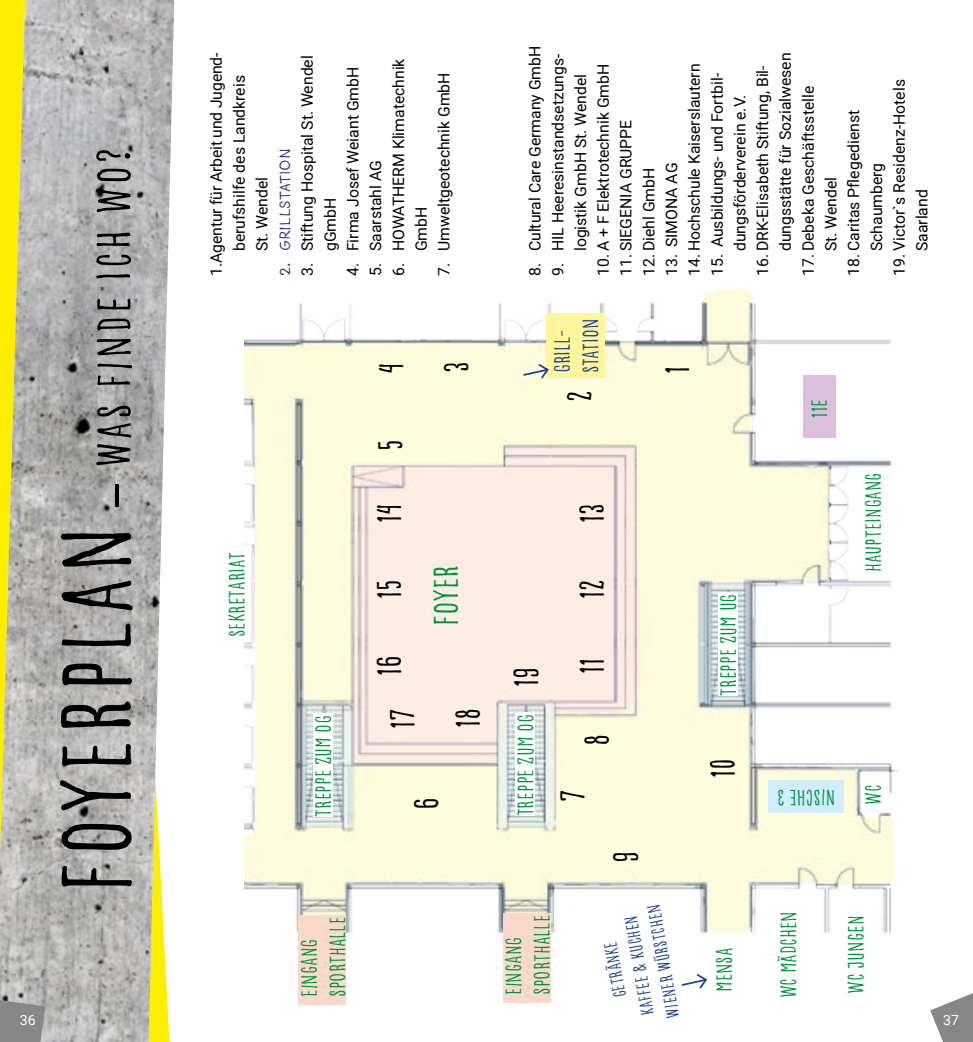
<style>
.page{position:relative;width:973px;height:1042px;background:#fff}
.page>*{position:absolute;margin:0;border:0;box-sizing:border-box;transform-origin:0 0}
.t1{font:50.75px "Goodlife Sans Condensed";letter-spacing:.05em;color:#000}
.t2{font:36.57px/65.3px "Goodlife Sans Condensed";color:#000}
.t3{font:36.57px "Goodlife Sans Condensed";color:#009641}
.t4{font:23.62px/28.3px "Goodlife Sans Condensed";color:#009641}
.t5{font:23.62px/28.3px "Goodlife Sans Condensed";color:#164194}
.t6{font:19.25px/24.5px "Goodlife Sans Condensed";color:#164194;text-align:center}
.t7{font:15.75px/22.8px "Roboto";color:#000}
.t8{font:15.75px "Goodlife Sans";color:#283583}
.t9{font:14px "Roboto";color:#fff}
.s1{font-size:105px}
.s2{font-family:"Myriad Pro";font-weight:600}
</style>
<div class="page">
<svg style="left:681px;top:974px;width:26px;height:15px"></svg>
<img style="left:0;top:0;width:174px;height:1042px">
<img style="left:244px;top:289px;width:653px;height:664px">
<div style="left:803px;top:375px;width:32px;height:63px;background:#dbbfdd"></div>
<div style="left:298px;top:915px;width:48px;height:89px;background:#fbd9ca"></div>
<div style="left:768px;top:780px;width:76px;height:32px;background:#d4edfc"></div>
<div style="left:546px;top:313px;width:58px;height:65px;background:#fff69b"></div>
<div style="left:313px;top:713px;width:19px;height:103px;background:#fff"></div>
<div style="left:515px;top:712px;width:20px;height:104px;background:#fff"></div>
<div style="left:718px;top:592px;width:19px;height:103px;background:#fff"></div>
<div style="left:502px;top:913px;width:48px;height:89px;background:#fbd9ca"></div>
<svg style="left:930px;top:993px;width:42px;height:49px"></svg>
<svg style="left:0;top:997px;width:45px;height:45px;background:#8e8e8e"></svg>
<svg style="left:522px;top:362px;width:28px;height:18px"></svg>
<h1 class="t1" style="left:86px;top:893px;width:747px;rotate:-90deg"><span class="s1">Foyerplan</span> <span class="s2">–</span> Was finde ich wo?</h1>
<p class="t7" style="left:204px;top:251px;width:200px;text-indent:-25px;rotate:-90deg">1.Agentur für Arbeit und Jugend&shy;berufshilfe des Landkreis<br>St. Wendel</p>
<p class="t8" style="left:276px;top:276px;width:129px;rotate:-90deg">2. Grillstation</p>
<p class="t7" style="left:295px;top:251px;width:197px;text-indent:-25px;rotate:-90deg">3. Stiftung Hospital St. Wendel gGmbH</p>
<p class="t7" style="left:341px;top:276px;width:211px;rotate:-90deg">4. Firma Josef Weiant GmbH</p>
<p class="t7" style="left:363px;top:276px;width:117px;rotate:-90deg">5. Saarstahl AG</p>
<p class="t7" style="left:386px;top:251px;width:194px;text-indent:-25px;rotate:-90deg">6. HOWATHERM Klimatechnik<br>GmbH</p>
<p class="t7" style="left:432px;top:276px;width:205px;rotate:-90deg">7. Umweltgeotechnik GmbH</p>
<p class="t7" style="left:523px;top:276px;width:232px;rotate:-90deg">8. Cultural Care Germany GmbH</p>
<p class="t7" style="left:545px;top:276px;width:224px;text-align:center;rotate:-90deg">9. HIL Heeresinstandsetzungs&shy;logistik GmbH St. Wendel</p>
<p class="t7" style="left:591px;top:276px;width:214px;rotate:-90deg">10. A + F Elektrotechnik GmbH</p>
<p class="t7" style="left:614px;top:276px;width:158px;rotate:-90deg">11. SIEGENIA GRUPPE</p>
<p class="t7" style="left:636px;top:276px;width:110px;rotate:-90deg">12. Diehl GmbH</p>
<p class="t7" style="left:659px;top:276px;width:115px;rotate:-90deg">13. SIMONA AG</p>
<p class="t7" style="left:750px;top:251px;width:200px;text-indent:-25px;rotate:-90deg">16. DRK-Elisabeth Stiftung, Bil&shy;dungsstätte für Sozialwesen</p>
<p class="t7" style="left:682px;top:276px;width:214px;rotate:-90deg">14. Hochschule Kaiserslautern</p>
<p class="t7" style="left:705px;top:276px;width:205px;text-align:center;rotate:-90deg">15. Ausbildungs- und Fortbil&shy;dungsförderverein e.V.</p>
<p class="t7" style="left:796px;top:251px;width:167px;text-indent:-25px;rotate:-90deg">17. Debeka Geschäftsstelle<br>St. Wendel</p>
<p class="t7" style="left:887px;top:251px;width:174px;text-indent:-25px;rotate:-90deg">19. Victor`s Residenz-Hotels<br>Saarland</p>
<p class="t7" style="left:841px;top:251px;width:143px;text-indent:-25px;rotate:-90deg">18. Caritas Pflegedienst<br>Schaumberg</p>
<h3 class="t4" style="left:223px;top:637px;width:86px;rotate:-90deg">sekretariat</h3>
<h2 class="t2" style="left:359px;top:374px;width:14px;rotate:-90deg">4<br>3</h2>
<h2 class="t2" style="left:358px;top:451px;width:13px;rotate:-90deg">5</h2>
<h3 class="t5" style="left:548px;top:373px;width:56px;rotate:-90deg">grill&shy;station</h3>
<h2 class="t2" style="left:547px;top:402px;width:13px;rotate:-90deg">2</h2>
<h2 class="t2" style="left:357px;top:523px;width:21px;rotate:-90deg">14</h2>
<h2 class="t2" style="left:357px;top:599px;width:21px;rotate:-90deg">15</h2>
<h2 class="t2" style="left:357px;top:676px;width:23px;rotate:-90deg">16</h2>
<h2 class="t3" style="left:425px;top:626px;width:62px;rotate:-90deg">Foyer</h2>
<h2 class="t2" style="left:493px;top:687px;width:22px;rotate:-90deg">19</h2>
<h2 class="t2" style="left:370px;top:729px;width:23px;rotate:-90deg">17<br>18</h2>
<h3 class="t4" style="left:309px;top:817px;width:104px;rotate:-90deg">Treppe zum OG</h3>
<h3 class="t4" style="left:511px;top:816px;width:104px;rotate:-90deg">Treppe zum OG</h3>
<h2 class="t2" style="left:394px;top:810px;width:14px;rotate:-90deg">6</h2>
<h2 class="t2" style="left:559px;top:523px;width:22px;rotate:-90deg">13</h2>
<h2 class="t2" style="left:559px;top:599px;width:21px;rotate:-90deg">12</h2>
<h2 class="t2" style="left:559px;top:674px;width:18px;rotate:-90deg">11</h2>
<h2 class="t2" style="left:564px;top:746px;width:14px;rotate:-90deg">8</h2>
<h2 class="t2" style="left:540px;top:802px;width:14px;rotate:-90deg">7</h2>
<h2 class="t2" style="left:593px;top:863px;width:14px;rotate:-90deg">9</h2>
<h2 class="t2" style="left:644px;top:374px;width:10px;rotate:-90deg">1</h2>
<h3 class="t4" style="left:714px;top:696px;width:104px;rotate:-90deg">Treppe zum UG</h3>
<h2 class="t2" style="left:690px;top:778px;width:22px;rotate:-90deg">10</h2>
<h3 class="t4" style="left:805px;top:418px;width:20px;rotate:-90deg">11e</h3>
<h3 class="t4" style="left:859px;top:572px;width:101px;rotate:-90deg">Haupteingang</h3>
<h3 class="t4" style="left:835px;top:811px;width:60px;rotate:-180deg">Nische 3</h3>
<h3 class="t4" style="left:859px;top:804px;width:22px;rotate:-90deg">wc</h3>
<p class="t6" style="left:613px;top:1028px;width:116px;rotate:-100deg">Getränke<br>Kaffee &amp; Kuchen<br>Wiener Würstchen</p>
<h3 class="t4" style="left:774px;top:998px;width:89px;rotate:-90deg">wc mädchen</h3>
<h3 class="t4" style="left:842px;top:994px;width:80px;rotate:-90deg">wc jungen</h3>
<h3 class="t4" style="left:499px;top:994px;width:81px;rotate:-90deg">Eingang<br>Sporthalle</h3>
<h3 class="t4" style="left:295px;top:996px;width:81px;rotate:-90deg">Eingang<br>Sporthalle</h3>
<h3 class="t4" style="left:710px;top:992px;width:46px;rotate:-90deg">mensa</h3>
<p class="t9" style="left:20px;top:1010px;width:17px">36</p>
<p class="t9" style="left:943px;top:1010px;width:17px">37</p>
</div>
